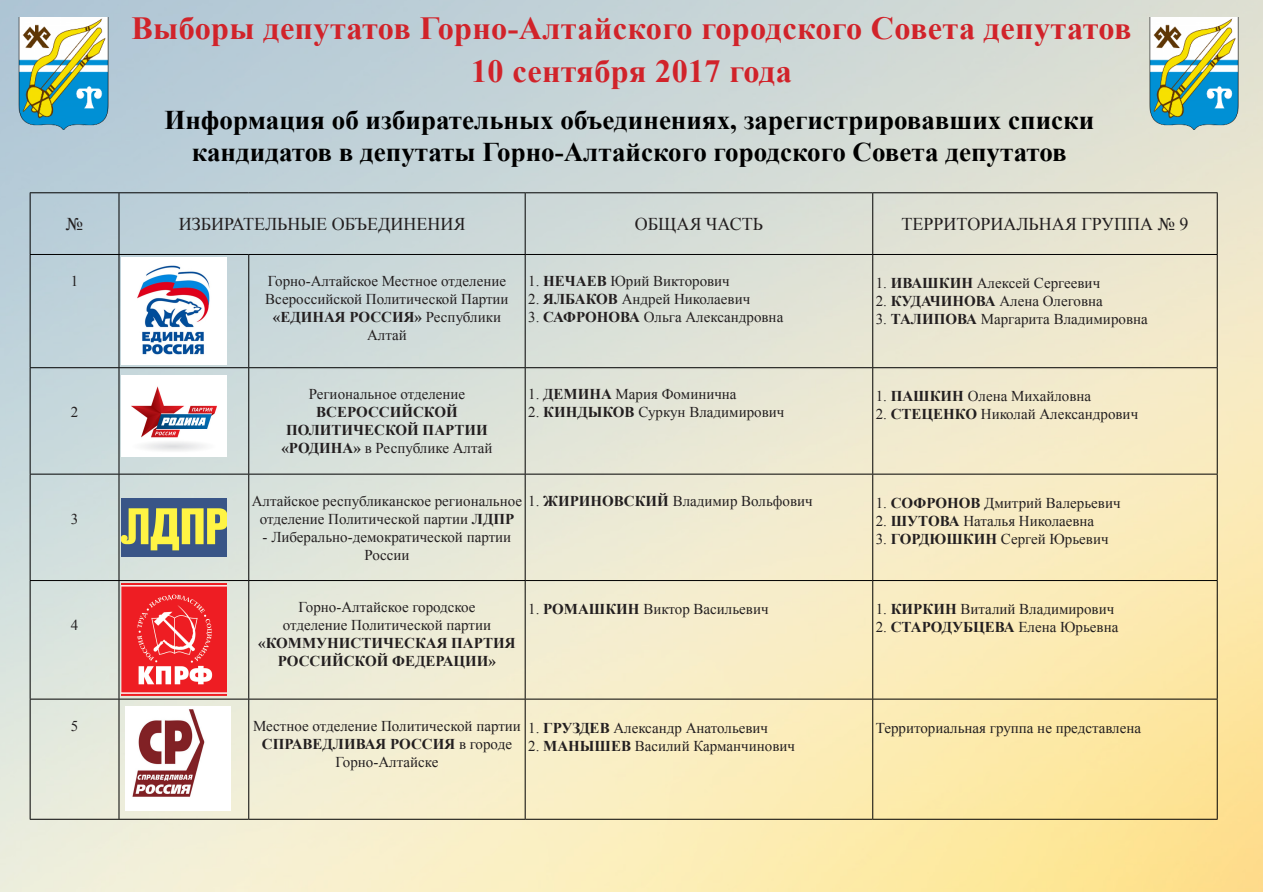
<style>
.page{position:relative;width:1263px;height:893px;background:#fff}
.page>*{position:absolute;margin:0;border:0;box-sizing:border-box;transform-origin:0 0}
.t1{font:700 32.25px "Times New Roman";letter-spacing:.01em;color:#d1232a}
.t2{font:700 27px/32.4px "Times New Roman";color:#000;text-align:center}
.t3{font:18px "Times New Roman";color:#231f20}
.t4{font:15px/18px "Times New Roman";color:#231f20;text-align:center}
.t5{font:700 15px/18px "Times New Roman";color:#231f20;text-align:center}
.s1{font-weight:700}
.s2{font-weight:400}
</style>
<div class="page">
<img style="left:0;top:0;width:1263px;height:892px">
<img style="left:7px;top:17px;width:114px;height:112px">
<img style="left:1137px;top:17px;width:115px;height:112px">
<hr style="left:30px;top:192px;width:89px;height:1px;background:#000">
<hr style="left:30px;top:193px;width:1px;height:61px;background:#000">
<hr style="left:119px;top:192px;width:130px;height:1px;background:#000">
<hr style="left:119px;top:193px;width:1px;height:61px;background:#000">
<hr style="left:249px;top:192px;width:276px;height:1px;background:#000">
<hr style="left:525px;top:192px;width:348px;height:1px;background:#000">
<hr style="left:525px;top:193px;width:1px;height:61px;background:#000">
<hr style="left:873px;top:192px;width:344px;height:1px;background:#000">
<hr style="left:872px;top:193px;width:1px;height:61px;background:#000">
<hr style="left:1217px;top:193px;width:1px;height:61px;background:#000">
<hr style="left:30px;top:254px;width:89px;height:1px;background:#000">
<hr style="left:30px;top:255px;width:1px;height:112px;background:#000">
<hr style="left:119px;top:254px;width:130px;height:1px;background:#000">
<hr style="left:119px;top:255px;width:1px;height:112px;background:#000">
<hr style="left:249px;top:254px;width:276px;height:1px;background:#000">
<hr style="left:248px;top:255px;width:1px;height:112px;background:#000">
<hr style="left:525px;top:254px;width:348px;height:1px;background:#000">
<hr style="left:525px;top:255px;width:1px;height:112px;background:#000">
<hr style="left:873px;top:254px;width:344px;height:1px;background:#000">
<hr style="left:872px;top:255px;width:1px;height:112px;background:#000">
<hr style="left:1217px;top:255px;width:1px;height:112px;background:#000">
<hr style="left:30px;top:367px;width:89px;height:1px;background:#000">
<hr style="left:30px;top:368px;width:1px;height:106px;background:#000">
<hr style="left:119px;top:367px;width:130px;height:1px;background:#000">
<hr style="left:119px;top:368px;width:1px;height:106px;background:#000">
<hr style="left:249px;top:367px;width:276px;height:1px;background:#000">
<hr style="left:248px;top:368px;width:1px;height:106px;background:#000">
<hr style="left:525px;top:367px;width:348px;height:1px;background:#000">
<hr style="left:525px;top:368px;width:1px;height:106px;background:#000">
<hr style="left:873px;top:367px;width:344px;height:1px;background:#000">
<hr style="left:872px;top:368px;width:1px;height:106px;background:#000">
<hr style="left:1217px;top:368px;width:1px;height:106px;background:#000">
<hr style="left:30px;top:474px;width:89px;height:1px;background:#000">
<hr style="left:30px;top:474px;width:1px;height:106px;background:#000">
<hr style="left:119px;top:474px;width:130px;height:1px;background:#000">
<hr style="left:119px;top:474px;width:1px;height:106px;background:#000">
<hr style="left:249px;top:474px;width:276px;height:1px;background:#000">
<hr style="left:248px;top:474px;width:1px;height:106px;background:#000">
<hr style="left:525px;top:474px;width:348px;height:1px;background:#000">
<hr style="left:525px;top:474px;width:1px;height:106px;background:#000">
<hr style="left:873px;top:474px;width:344px;height:1px;background:#000">
<hr style="left:872px;top:474px;width:1px;height:106px;background:#000">
<hr style="left:1217px;top:474px;width:1px;height:106px;background:#000">
<hr style="left:30px;top:580px;width:89px;height:1px;background:#000">
<hr style="left:30px;top:581px;width:1px;height:118px;background:#000">
<hr style="left:119px;top:580px;width:130px;height:1px;background:#000">
<hr style="left:119px;top:581px;width:1px;height:118px;background:#000">
<hr style="left:249px;top:580px;width:276px;height:1px;background:#000">
<hr style="left:248px;top:581px;width:1px;height:118px;background:#000">
<hr style="left:525px;top:580px;width:348px;height:1px;background:#000">
<hr style="left:525px;top:581px;width:1px;height:118px;background:#000">
<hr style="left:873px;top:580px;width:344px;height:1px;background:#000">
<hr style="left:872px;top:581px;width:1px;height:118px;background:#000">
<hr style="left:1217px;top:581px;width:1px;height:118px;background:#000">
<hr style="left:30px;top:699px;width:89px;height:1px;background:#000">
<hr style="left:30px;top:699px;width:1px;height:120px;background:#000">
<hr style="left:119px;top:699px;width:130px;height:1px;background:#000">
<hr style="left:119px;top:699px;width:1px;height:120px;background:#000">
<hr style="left:249px;top:699px;width:276px;height:1px;background:#000">
<hr style="left:248px;top:699px;width:1px;height:120px;background:#000">
<hr style="left:525px;top:699px;width:348px;height:1px;background:#000">
<hr style="left:525px;top:699px;width:1px;height:120px;background:#000">
<hr style="left:873px;top:699px;width:344px;height:1px;background:#000">
<hr style="left:872px;top:699px;width:1px;height:120px;background:#000">
<hr style="left:1217px;top:699px;width:1px;height:120px;background:#000">
<hr style="left:30px;top:819px;width:89px;height:1px;background:#000">
<hr style="left:119px;top:819px;width:130px;height:1px;background:#000">
<hr style="left:249px;top:819px;width:276px;height:1px;background:#000">
<hr style="left:525px;top:819px;width:348px;height:1px;background:#000">
<hr style="left:873px;top:819px;width:344px;height:1px;background:#000">
<img style="left:122px;top:257px;width:104px;height:108px">
<img style="left:122px;top:583px;width:104px;height:113px">
<img style="left:121px;top:376px;width:105px;height:80px">
<img style="left:122px;top:498px;width:105px;height:59px">
<img style="left:125px;top:706px;width:106px;height:104px">
<p class="t1" style="left:131px;top:6px;width:1002px">Выборы депутатов Горно-Алтайского городского Совета депутатов</p>
<p class="t1" style="left:471px;top:49px;width:322px">10 сентября 2017 года</p>
<p class="t2" style="left:164px;top:103px;width:931px">Информация об избирательных объединениях, зарегистрировавших списки кандидатов в депутаты Горно-Алтайского городского Совета депутатов</p>
<p class="t3" style="left:66px;top:212px;width:19px">№</p>
<p class="t3" style="left:179px;top:212px;width:288px">ИЗБИРАТЕЛЬНЫЕ ОБЪЕДИНЕНИЯ</p>
<p class="t3" style="left:635px;top:212px;width:130px">ОБЩАЯ ЧАСТЬ</p>
<p class="t3" style="left:902px;top:212px;width:288px">ТЕРРИТОРИАЛЬНАЯ ГРУППА № 9</p>
<p class="t4" style="left:71px;top:272px;width:9px">1</p>
<p class="t4" style="left:265px;top:272px;width:245px">Горно-Алтайское Местное отделение<br>Всероссийской Политической Партии <span class="s1">«ЕДИНАЯ РОССИЯ»</span> Республики<br>Алтай</p>
<p class="t4" style="left:528px;top:272px;width:203px">1. <span class="s1">НЕЧАЕВ</span> Юрий Викторович</p>
<p class="t4" style="left:528px;top:290px;width:224px">2. <span class="s1">ЯЛБАКОВ</span> Андрей Николаевич</p>
<p class="t4" style="left:528px;top:308px;width:257px">3. <span class="s1">САФРОНОВА</span> Ольга Александровна</p>
<p class="t4" style="left:71px;top:403px;width:9px">2</p>
<p class="t4" style="left:71px;top:509px;width:9px">3</p>
<p class="t5" style="left:281px;top:385px;width:213px"><span class="s2">Региональное отделение<br></span>ВСЕРОССИЙСКОЙ<br>ПОЛИТИЧЕСКОЙ ПАРТИИ «РОДИНА» <span class="s2">в Республике Алтай</span></p>
<p class="t4" style="left:528px;top:385px;width:210px">1. <span class="s1">ДЕМИНА</span> Мария Фоминична</p>
<p class="t4" style="left:528px;top:403px;width:258px">2. <span class="s1">КИНДЫКОВ</span> Суркун Владимирович</p>
<p class="t4" style="left:260px;top:491px;width:554px;text-align:left;text-indent:-8px">Алтайское республиканское региональное 1. <span class="s1">ЖИРИНОВСКИЙ</span> Владимир Вольфович отделение Политической партии <span class="s1">ЛДПР</span></p>
<p class="t4" style="left:263px;top:527px;width:250px">- Либерально-демократической партии<br>России</p>
<p class="t4" style="left:876px;top:274px;width:226px">1. <span class="s1">ИВАШКИН</span> Алексей Сергеевич</p>
<p class="t4" style="left:876px;top:292px;width:229px">2. <span class="s1">КУДАЧИНОВА</span> Алена Олеговна</p>
<p class="t4" style="left:876px;top:310px;width:273px">3. <span class="s1">ТАЛИПОВА</span> Маргарита Владимировна</p>
<p class="t4" style="left:876px;top:387px;width:217px">1. <span class="s1">ПАШКИН</span> Олена Михайловна</p>
<p class="t4" style="left:876px;top:405px;width:264px">2. <span class="s1">СТЕЦЕНКО</span> Николай Александрович</p>
<p class="t4" style="left:876px;top:493px;width:246px">1. <span class="s1">СОФРОНОВ</span> Дмитрий Валерьевич</p>
<p class="t4" style="left:876px;top:511px;width:220px">2. <span class="s1">ШУТОВА</span> Наталья Николаевна</p>
<p class="t4" style="left:876px;top:529px;width:234px">3. <span class="s1">ГОРДЮШКИН</span> Сергей Юрьевич</p>
<p class="t4" style="left:71px;top:616px;width:9px">4</p>
<p class="t4" style="left:258px;top:598px;width:259px">Горно-Алтайское городское<br>отделение Политической партии <span class="s1">«КОММУНИСТИЧЕСКАЯ ПАРТИЯ<br>РОССИЙСКОЙ ФЕДЕРАЦИИ»</span></p>
<p class="t4" style="left:528px;top:600px;width:242px">1. <span class="s1">РОМАШКИН</span> Виктор Васильевич</p>
<p class="t4" style="left:876px;top:600px;width:240px">1. <span class="s1">КИРКИН</span> Виталий Владимирович</p>
<p class="t4" style="left:876px;top:618px;width:244px">2. <span class="s1">СТАРОДУБЦЕВА</span> Елена Юрьевна</p>
<p class="t4" style="left:71px;top:716px;width:9px">5</p>
<p class="t4" style="left:253px;top:716px;width:269px">Местное отделение Политической партии<br><span class="s1">СПРАВЕДЛИВАЯ РОССИЯ</span> в городе<br>Горно-Алтайске</p>
<p class="t4" style="left:528px;top:718px;width:241px">1. <span class="s1">ГРУЗДЕВ</span> Александр Анатольевич</p>
<p class="t4" style="left:528px;top:736px;width:268px">2. <span class="s1">МАНЫШЕВ</span> Василий Карманчинович</p>
<p class="t4" style="left:876px;top:718px;width:267px">Территориальная группа не представлена</p>
</div>
